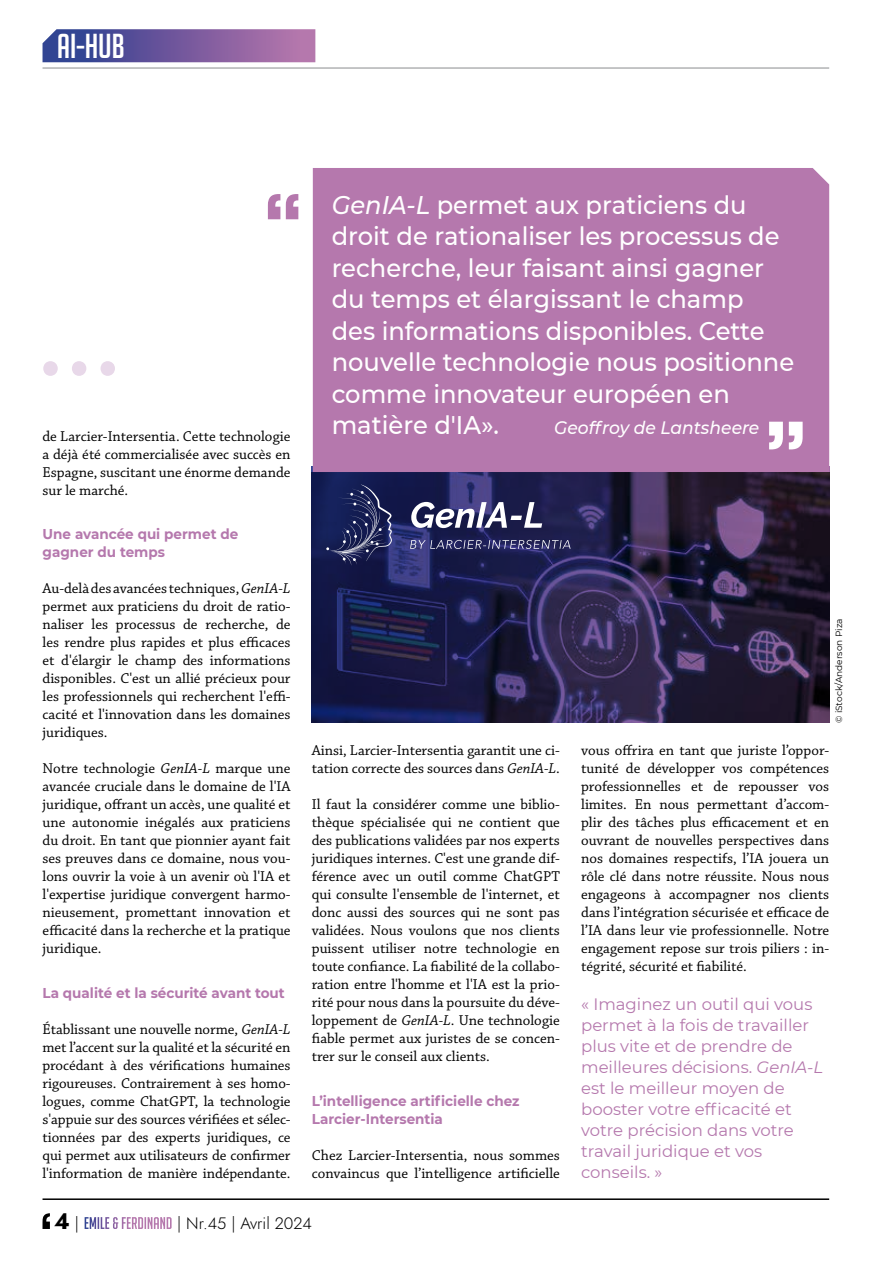
<style>
.page{position:relative;width:893px;height:1263px;background:#fff}
.page>*{position:absolute;margin:0;border:0;box-sizing:border-box;transform-origin:0 0}
.t1{font:135px "Montserrat";color:#e8d8e9}
.t2{font:33.75px "Big Noodle Titling";color:#fff}
.t3{font:500 25.5px/31.5px "Montserrat";color:#fff;scale:.95 1}
.t4{font:italic 500 18px "Montserrat";color:#fff;scale:.95 1}
.t5{font:16.5px/21px "Montserrat";color:#b578ad}
.t6{font:16.5px "Jost";color:#000}
.t7{font:15px/18px "Chaparral Pro";color:#000;text-align:justify}
.t8{font:700 14.25px/18px "Montserrat";color:#b578ad;scale:.95 1}
.t9{font:9px "Montserrat";color:#000}
.s1{font-style:italic}
.s2{font-weight:700;font-size:22.5px}
.s3{font-family:"Big Noodle Titling";color:#fff}
</style>
<div class="page">
<svg style="left:43px;top:1213px;width:7px;height:16px"></svg>
<hr style="left:43px;top:1198px;width:786px;height:2px;background:#000">
<hr style="left:43px;top:67px;width:786px;height:2px;background:#b1b3b4">
<svg style="left:43px;top:29px;width:272px;height:33px;background:#735c9f"></svg>
<svg style="left:312px;top:466px;width:517px;height:257px;background:#272249"></svg>
<div style="left:313px;top:168px;width:516px;height:304px;background:#b578ad"></div>
<svg style="left:268px;top:194px;width:30px;height:25px"></svg>
<svg style="left:769px;top:422px;width:34px;height:27px"></svg>
<svg style="left:411px;top:502px;width:131px;height:26px"></svg>
<svg style="left:326px;top:484px;width:66px;height:82px;background:#283061"></svg>
<svg style="left:410px;top:540px;width:161px;height:9px"></svg>
<h2 class="t2" style="left:57px;top:28px;width:69px">AI-HUB</h2>
<h1 class="t1" style="left:36px;top:234px;width:87px">...</h1>
<p class="t7" style="left:43px;top:428px;width:250px">de Larcier-Intersentia. Cette technologie a déjà été commercialisée avec succès en Espagne, suscitant une énorme demande sur le marché.</p>
<p class="t8" style="left:43px;top:525px;width:208px">Une avancée qui permet de gagner du temps</p>
<p class="t7" style="left:43px;top:580px;width:250px">Au-delà des avancées techniques, <span class="s1">GenIA-L </span>permet aux praticiens du droit de ratio&shy;naliser les processus de recherche, de les rendre plus rapides et plus efficaces et d'élargir le champ des informations disponibles. C'est un allié précieux pour les professionnels qui recherchent l'effi&shy;cacité et l'innovation dans les domaines juridiques.</p>
<p class="t7" style="left:43px;top:760px;width:250px">Notre technologie <span class="s1">GenIA-L</span> marque une avancée cruciale dans le domaine de l'IA juridique, offrant un accès, une qualité et une autonomie inégalés aux praticiens du droit. En tant que pionnier ayant fait ses preuves dans ce domaine, nous vou&shy;lons ouvrir la voie à un avenir où l'IA et l'expertise juridique convergent harmo&shy;nieusement, promettant innovation et efficacité dans la recherche et la pratique juridique.</p>
<p class="t8" style="left:43px;top:983px;width:257px">La qualité et la sécurité avant tout</p>
<p class="t7" style="left:43px;top:1021px;width:250px">Établissant une nouvelle norme, <span class="s1">GenIA-L </span>met l’accent sur la qualité et la sécurité en procédant à des vérifications humaines rigoureuses. Contrairement à ses homo&shy;logues, comme ChatGPT, la technologie s'appuie sur des sources vérifiées et sélec&shy;tionnées par des experts juridiques, ce qui permet aux utilisateurs de confirmer l'information de manière indépendante.</p>
<p class="t3" style="left:332px;top:188px;width:488px"><span class="s1">GenIA-L</span> permet aux praticiens du droit de rationaliser les processus de recherche, leur faisant ainsi gagner du temps et élargissant le champ<br>des informations disponibles. Cette nouvelle technologie nous positionne comme innovateur européen en matière d'IA».</p>
<p class="t4" style="left:554px;top:415px;width:217px">Geoffroy de Lantsheere</p>
<p class="t9" style="left:833px;top:723px;width:106px;rotate:-90deg">© iStock/Anderson Piza</p>
<p class="t7" style="left:312px;top:742px;width:250px">Ainsi, Larcier-Intersentia garantit une ci&shy;tation correcte des sources dans <span class="s1">GenIA-L</span>.</p>
<p class="t7" style="left:312px;top:796px;width:250px">Il faut la considérer comme une biblio&shy;thèque spécialisée qui ne contient que des publications validées par nos experts juridiques internes. C'est une grande dif&shy;férence avec un outil comme ChatGPT qui consulte l'ensemble de l'internet, et donc aussi des sources qui ne sont pas validées. Nous voulons que nos clients puissent utiliser notre technologie en toute confiance. La fiabilité de la collabo&shy;ration entre l'homme et l'IA est la prio&shy;rité pour nous dans la poursuite du déve&shy;loppement de <span class="s1">GenIA-L</span>. Une technologie fiable permet aux juristes de se concen&shy;trer sur le conseil aux clients.</p>
<p class="t8" style="left:312px;top:1091px;width:220px">L’intelligence artificielle chez<br>Larcier-Intersentia</p>
<p class="t7" style="left:312px;top:1147px;width:250px">Chez Larcier-Intersentia, nous sommes convaincus que l’intelligence artificielle</p>
<p class="t7" style="left:581px;top:742px;width:250px">vous offrira en tant que juriste l’oppor&shy;tunité de développer vos compétences professionnelles et de repousser vos limites. En nous permettant d’accom&shy;plir des tâches plus efficacement et en ouvrant de nouvelles perspectives dans nos domaines respectifs, l’IA jouera un rôle clé dans notre réussite. Nous nous engageons à accompagner nos clients dans l’intégration sécurisée et efficace de l’IA dans leur vie professionnelle. Notre engagement repose sur trois piliers : in&shy;tégrité, sécurité et fiabilité.</p>
<p class="t5" style="left:581px;top:993px;width:243px">« Imaginez un outil qui vous permet à la fois de travailler plus vite et de prendre de meilleures décisions. <span class="s1">GenIA-L </span>est le meilleur moyen de booster votre efficacité et votre précision dans votre travail juridique et vos conseils. »</p>
<p class="t6" style="left:54px;top:1212px;width:259px"><span class="s2">4</span> | <span class="s3">EMILE &amp; FERDINAND</span> | Nr.45 | Avril 2024</p>
</div>
